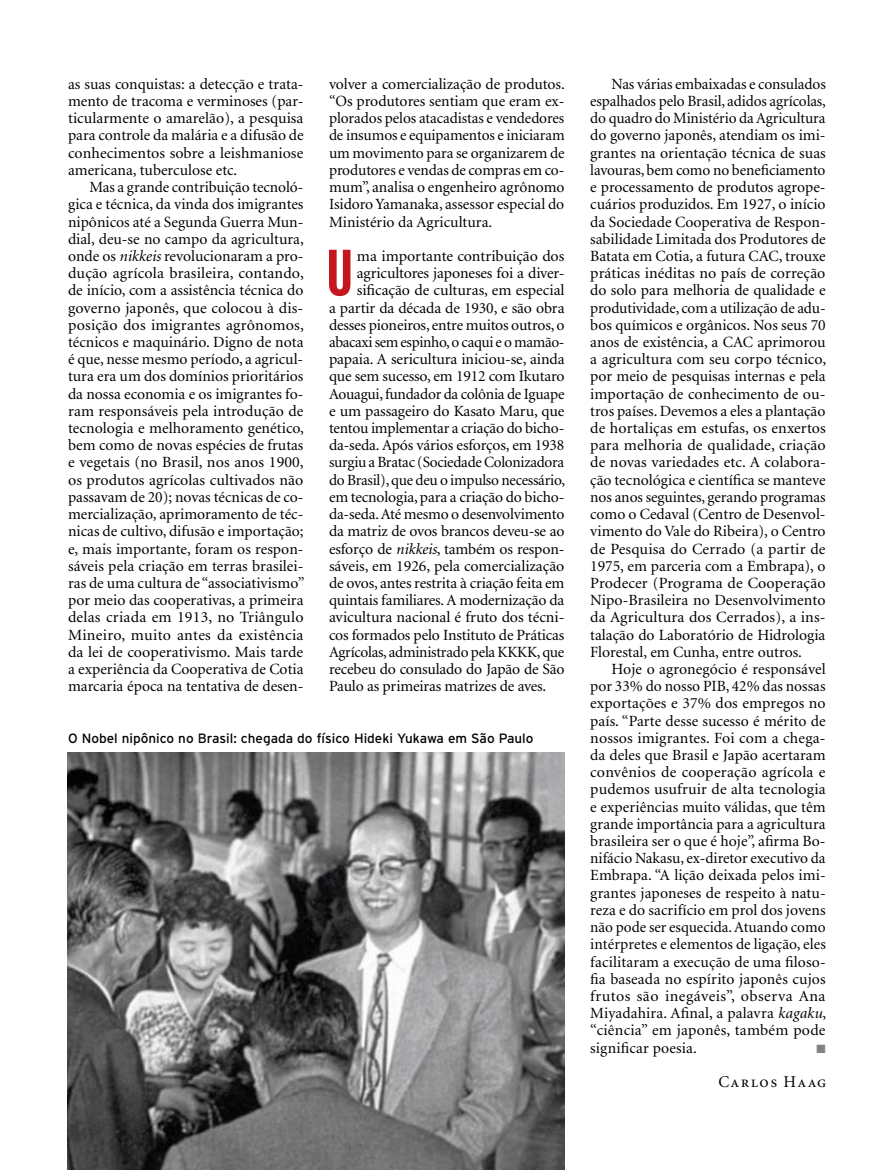
<style>
.page{position:relative;width:885px;height:1170px;background:#fff}
.page>*{position:absolute;margin:0;border:0;box-sizing:border-box;transform-origin:0 0}
.t1{font:700 extra-condensed 65.1px "Interstate";color:#c4161c;scale:1.04 1}
.t2{font:16.5px "Minion Regular SC";letter-spacing:.09em;color:#000}
.t3{font:15.6px/17.2px "Minion";letter-spacing:-.01em;color:#000;text-align:justify}
.t4{font:13.5px "Interstate";color:#000}
.t5{font:12px "Zapf Dingbats ITC";color:#808285}
.s1{font-style:italic}
</style>
<div class="page">
<img style="left:68px;top:752px;width:496px;height:417px">
<p class="t3" style="left:68px;top:76px;width:237px">as suas conquistas: a detecção e trata&shy;mento de tracoma e verminoses (par&shy;ticularmente o amarelão), a pesquisa para controle da malária e a difusão de conhecimentos sobre a leishmaniose americana, tuberculose etc.</p>
<p class="t3" style="left:68px;top:179px;width:238px;text-indent:21px">Mas a grande contribuição tecnoló&shy;gica e técnica, da vinda dos imigrantes nipônicos até a Segunda Guerra Mun&shy;dial, deu-se no campo da agricultura, onde os <span class="s1">nikkeis</span> revolucionaram a pro&shy;dução agrícola brasileira, contando, de início, com a assistência técnica do governo japonês, que colocou à dis&shy;posição dos imigrantes agrônomos, técnicos e maquinário. Digno de nota é que, nesse mesmo período, a agricul&shy;tura era um dos domínios prioritários da nossa economia e os imigrantes fo&shy;ram responsáveis pela introdução de tecnologia e melhoramento genético, bem como de novas espécies de frutas e vegetais (no Brasil, nos anos 1900, os produtos agrícolas cultivados não passavam de 20); novas técnicas de co&shy;mercialização, aprimoramento de téc&shy;nicas de cultivo, difusão e importação; e, mais importante, foram os respon&shy;sáveis pela criação em terras brasilei&shy;ras de uma cultura de “associativismo” por meio das cooperativas, a primeira delas criada em 1913, no Triângulo Mineiro, muito antes da existência da lei de cooperativismo. Mais tarde a experiência da Cooperativa de Cotia marcaria época na tentativa de desen-</p>
<p class="t3" style="left:329px;top:76px;width:237px">volver a comercialização de produtos. “Os produtores sentiam que eram ex&shy;plorados pelos atacadistas e vendedores de insumos e equipamentos e iniciaram um movimento para se organizarem de produtores e vendas de compras em co&shy;mum”, analisa o engenheiro agrônomo Isidoro Yamanaka, assessor especial do Ministério da Agricultura.</p>
<h1 class="t1" style="left:326px;top:236px;width:28px">U</h1>
<p class="t3" style="left:357px;top:248px;width:209px">ma importante contribuição dos</p>
<p class="t3" style="left:357px;top:265px;width:209px">agricultores japoneses foi a diver-</p>
<p class="t3" style="left:357px;top:282px;width:209px">sificação de culturas, em especial</p>
<p class="t3" style="left:329px;top:299px;width:237px">a partir da década de 1930, e são obra</p>
<p class="t3" style="left:329px;top:317px;width:237px">desses pioneiros, entre muitos outros, o</p>
<p class="t3" style="left:329px;top:334px;width:237px">abacaxi sem espinho, o caqui e o mamão-</p>
<p class="t3" style="left:329px;top:351px;width:237px">papaia. A sericultura iniciou-se, ainda</p>
<p class="t3" style="left:329px;top:368px;width:237px">que sem sucesso, em 1912 com Ikutaro</p>
<p class="t3" style="left:329px;top:385px;width:237px">Aouagui, fundador da colônia de Iguape</p>
<p class="t3" style="left:329px;top:403px;width:237px">e um passageiro do Kasato Maru, que</p>
<p class="t3" style="left:329px;top:420px;width:237px">tentou implementar a criação do bicho-</p>
<p class="t3" style="left:329px;top:437px;width:237px">da-seda. Após vários esforços, em 1938</p>
<p class="t3" style="left:329px;top:454px;width:237px">surgiu a Bratac (Sociedade Colonizadora</p>
<p class="t3" style="left:329px;top:471px;width:237px">do Brasil), que deu o impulso necessário,</p>
<p class="t3" style="left:329px;top:489px;width:237px">em tecnologia, para a criação do bicho-</p>
<p class="t3" style="left:329px;top:506px;width:237px">da-seda. Até mesmo o desenvolvimento</p>
<p class="t3" style="left:329px;top:523px;width:237px">da matriz de ovos brancos deveu-se ao</p>
<p class="t3" style="left:329px;top:540px;width:237px">esforço de <span class="s1">nikkeis</span>, também os respon-</p>
<p class="t3" style="left:329px;top:557px;width:237px">sáveis, em 1926, pela comercialização</p>
<p class="t3" style="left:329px;top:575px;width:237px">de ovos, antes restrita à criação feita em</p>
<p class="t3" style="left:329px;top:592px;width:237px">quintais familiares. A modernização da</p>
<p class="t3" style="left:329px;top:609px;width:237px">avicultura nacional é fruto dos técni-</p>
<p class="t3" style="left:329px;top:626px;width:237px">cos formados pelo Instituto de Práticas</p>
<p class="t3" style="left:329px;top:643px;width:237px">Agrícolas, administrado pela KKKK, que</p>
<p class="t3" style="left:329px;top:661px;width:237px">recebeu do consulado do Japão de São</p>
<p class="t3" style="left:329px;top:678px;width:219px">Paulo as primeiras matrizes de aves.</p>
<p class="t4" style="left:68px;top:730px;width:467px">O Nobel nipônico no Brasil: chegada do físico Hideki Yukawa em São Paulo</p>
<p class="t3" style="left:590px;top:76px;width:237px;text-indent:21px">Nas várias embaixadas e consulados espalhados pelo Brasil, adidos agrícolas, do quadro do Ministério da Agricultura do governo japonês, atendiam os imi&shy;grantes na orientação técnica de suas lavouras, bem como no beneficiamento e processamento de produtos agrope&shy;cuários produzidos. Em 1927, o início da Sociedade Cooperativa de Respon&shy;sabilidade Limitada dos Produtores de Batata em Cotia, a futura CAC, trouxe práticas inéditas no país de correção do solo para melhoria de qualidade e produtividade, com a utilização de adu&shy;bos químicos e orgânicos. Nos seus 70 anos de existência, a CAC aprimorou a agricultura com seu corpo técnico, por meio de pesquisas internas e pela importação de conhecimento de ou&shy;tros países. Devemos a eles a plantação de hortaliças em estufas, os enxertos para melhoria de qualidade, criação de novas variedades etc. A colabora&shy;ção tecnológica e científica se manteve nos anos seguintes, gerando programas como o Cedaval (Centro de Desenvol&shy;vimento do Vale do Ribeira), o Centro de Pesquisa do Cerrado (a partir de 1975, em parceria com a Embrapa), o Prodecer (Programa de Cooperação Nipo-Brasileira no Desenvolvimento da Agricultura dos Cerrados), a ins&shy;talação do Laboratório de Hidrologia Florestal, em Cunha, entre outros.</p>
<p class="t3" style="left:590px;top:661px;width:237px;text-indent:21px">Hoje o agronegócio é responsável por 33% do nosso PIB, 42% das nossas exportações e 37% dos empregos no país. “Parte desse sucesso é mérito de nossos imigrantes. Foi com a chega&shy;da deles que Brasil e Japão acertaram convênios de cooperação agrícola e pudemos usufruir de alta tecnologia e experiências muito válidas, que têm grande importância para a agricultura brasileira ser o que é hoje”, afirma Bo&shy;nifácio Nakasu, ex-diretor executivo da Embrapa. “A lição deixada pelos imi&shy;grantes japoneses de respeito à natu&shy;reza e do sacrifício em prol dos jovens não pode ser esquecida. Atuando como intérpretes e elementos de ligação, eles facilitaram a execução de uma filoso&shy;fia baseada no espírito japonês cujos frutos são inegáveis”, observa Ana Miyadahira. Afinal, a palavra <span class="s1">kagaku</span>, “ciência” em japonês, também pode significar poesia.</p>
<p class="t5" style="left:816px;top:1042px;width:11px">■</p>
<p class="t2" style="left:718px;top:1073px;width:109px">Carlos Haag</p>
</div>
